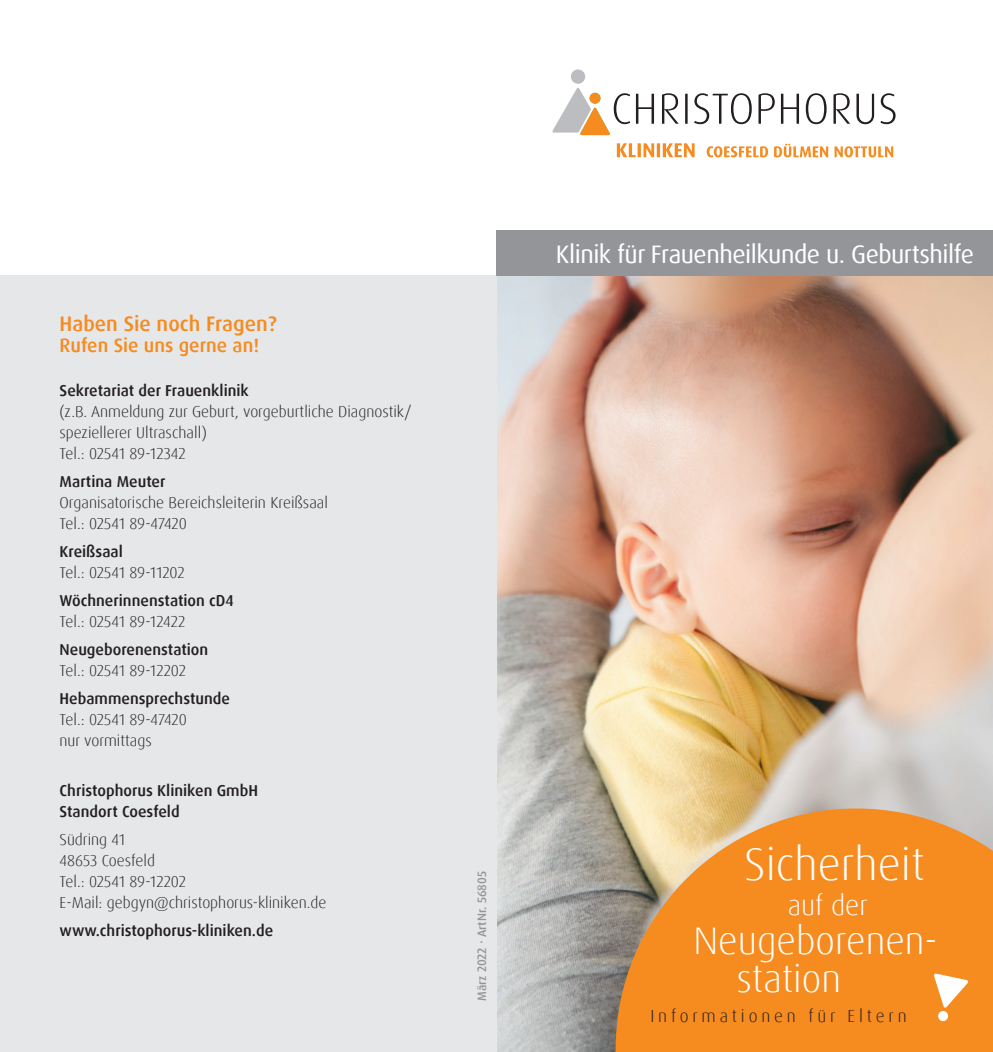
<style>
.page{position:relative;width:993px;height:1052px;background:#fff}
.page>*{position:absolute;margin:0;border:0;box-sizing:border-box;transform-origin:0 0}
.t1{font:300 45.5px "Dax Pro";color:#fff}
.t2{font:300 38.5px/38.5px "Dax Pro";color:#fff}
.t3{font:300 28px "Dax Pro";color:#fff}
.t4{font:25.2px "Dax Pro";letter-spacing:-.02em;color:#fff}
.t5{font:500 21px "Dax Pro";color:#f68b1f}
.t6{font:500 19.25px "Dax Pro";color:#f68b1f}
.t7{font:300 17.5px "Dax Pro";letter-spacing:.22em;color:#231f20}
.t8{font:300 15.75px/21px "Dax Pro";color:#231f20}
.t9{font:500 15.75px/21px "Dax Pro";color:#231f20}
.t10{font:500 12.25px "Dax Pro";color:#939598}
</style>
<div class="page">
<img style="left:496px;top:275px;width:496px;height:777px">
<div style="left:0;top:275px;width:496px;height:777px;background:#e6e7e9"></div>
<svg style="left:615px;top:808px;width:377px;height:244px;background:#ed9233"></svg>
<svg style="left:933px;top:973px;width:35px;height:48px"></svg>
<svg style="left:616px;top:143px;width:276px;height:14px"></svg>
<div style="left:570px;top:69px;width:15px;height:15px;background:#bcbdc0;border-radius:50%"></div>
<svg style="left:552px;top:88px;width:343px;height:47px"></svg>
<div style="left:496px;top:230px;width:496px;height:45px;background:#939598"></div>
<h3 class="t5" style="left:60px;top:310px;width:218px">Haben Sie noch Fragen?</h3>
<p class="t6" style="left:60px;top:332px;width:201px">Rufen Sie uns gerne an!</p>
<p class="t9" style="left:60px;top:380px;width:191px">Sekretariat der Frauenklinik</p>
<p class="t8" style="left:60px;top:401px;width:353px">(z.B. Anmeldung zur Geburt, vorgeburtliche Diagnostik/ speziellerer Ultraschall)<br>Tel.: 02541 89-12342</p>
<p class="t9" style="left:60px;top:471px;width:107px">Martina Meuter</p>
<p class="t8" style="left:60px;top:492px;width:270px">Organisatorische Bereichsleiterin Kreißsaal<br>Tel.: 02541 89-47420</p>
<p class="t9" style="left:60px;top:541px;width:65px">Kreißsaal</p>
<p class="t8" style="left:60px;top:562px;width:127px">Tel.: 02541 89-11202</p>
<p class="t9" style="left:60px;top:590px;width:176px">Wöchnerinnenstation cD4</p>
<p class="t8" style="left:60px;top:611px;width:127px">Tel.: 02541 89-12422</p>
<p class="t9" style="left:60px;top:639px;width:150px">Neugeborenenstation</p>
<p class="t8" style="left:60px;top:660px;width:128px">Tel.: 02541 89-12202</p>
<p class="t9" style="left:60px;top:688px;width:172px">Hebammensprechstunde</p>
<p class="t8" style="left:60px;top:709px;width:129px">Tel.: 02541 89-47420 nur vormittags</p>
<p class="t9" style="left:60px;top:780px;width:200px">Christophorus Kliniken GmbH<br>Standort Coesfeld</p>
<p class="t8" style="left:60px;top:829px;width:268px">Südring 41<br>48653 Coesfeld<br>Tel.: 02541 89-12202<br>E-Mail: gebgyn@christophorus-kliniken.de</p>
<p class="t9" style="left:60px;top:920px;width:215px">www.christophorus-kliniken.de</p>
<p class="t10" style="left:474px;top:1001px;width:131px;rotate:-90deg">März 2022 ArtNr. 56805</p>
<h3 class="t4" style="left:555px;top:238px;width:419px">Klinik für Frauenheilkunde u. Geburtshilfe</h3>
<h1 class="t1" style="left:744px;top:835px;width:182px">Sicherheit</h1>
<h3 class="t3" style="left:787px;top:887px;width:82px">auf der</h3>
<h2 class="t2" style="left:736px;top:921px;width:202px;text-indent:-43px">Neugeborenen&shy;station</h2>
<p class="t7" style="left:650px;top:1005px;width:258px">Informationen für Eltern</p>
</div>
